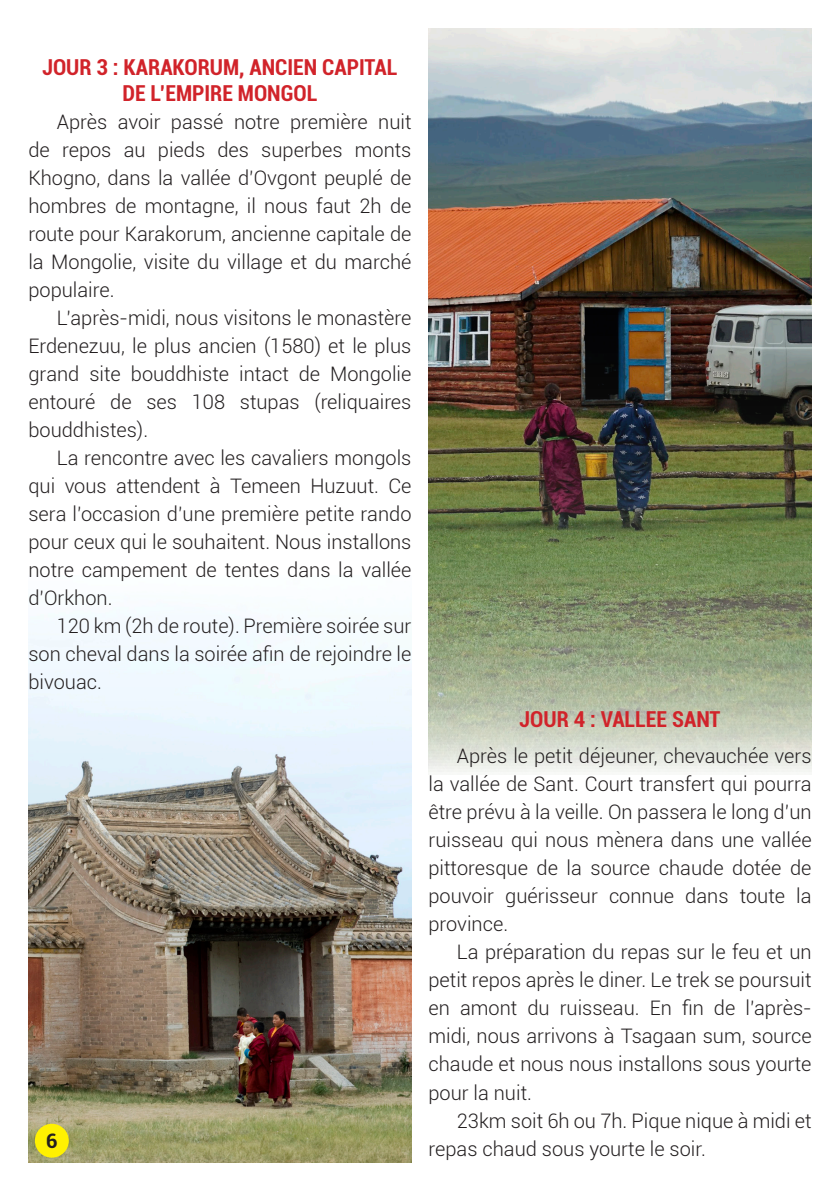
<style>
.page{position:relative;width:840px;height:1191px;background:#fff}
.page>*{position:absolute;margin:0;border:0;box-sizing:border-box;transform-origin:0 0}
.Tolgoi_11pt_ulaan{font:700 condensed 22px "Roboto";color:#d1232a}
.Undsen{font:300 20px/28px "Roboto";color:#231f20;text-align:justify}
.t1{font:700 20px "Roboto";color:#231f20}
</style>
<div class="page">
<img style="left:428px;top:28px;width:383px;height:744px">
<img style="left:28px;top:613px;width:383px;height:549px">
<div style="left:35px;top:1123px;width:34px;height:34px;background:#fff101;border-radius:50%"></div>
<p class="Tolgoi_11pt_ulaan" style="left:42px;top:51px;width:356px">JOUR 3 : KARAKORUM, ANCIEN CAPITAL</p>
<p class="Tolgoi_11pt_ulaan" style="left:122px;top:78px;width:196px">DE L’EMPIRE MONGOL</p>
<p class="Undsen" style="left:28px;top:107px;width:384px;text-indent:28px">Après avoir passé notre première nuit de repos au pieds des superbes monts Khogno, dans la vallée d’Ovgont peuplé de hombres de montagne, il nous faut 2h de route pour Karakorum, ancienne capitale de la Mongolie, visite du village et du marché populaire.</p>
<p class="Undsen" style="left:28px;top:303px;width:384px;text-indent:28px">L’après-midi, nous visitons le monastère Erdenezuu, le plus ancien (1580) et le plus grand site bouddhiste intact de Mongolie entouré de ses 108 stupas (reliquaires bouddhistes).</p>
<p class="Undsen" style="left:28px;top:443px;width:384px;text-indent:28px">La rencontre avec les cavaliers mongols qui vous attendent à Temeen Huzuut. Ce sera l’occasion d’une première petite rando pour ceux qui le souhaitent. Nous installons notre campement de tentes dans la vallée d’Orkhon.</p>
<p class="Undsen" style="left:28px;top:611px;width:384px;text-indent:28px">120 km (2h de route). Première soirée sur son cheval dans la soirée afin de rejoindre le bivouac.</p>
<p class="t1" style="left:46px;top:1127px;width:13px">6</p>
<p class="Tolgoi_11pt_ulaan" style="left:519px;top:704px;width:202px">JOUR 4 : VALLEE SANT</p>
<p class="Undsen" style="left:428px;top:741px;width:384px;text-indent:28px">Après le petit déjeuner, chevauchée vers la vallée de Sant. Court transfert qui pourra être prévu à la veille. On passera le long d’un ruisseau qui nous mènera dans une vallée pittoresque de la source chaude dotée de pouvoir guérisseur connue dans toute la province.</p>
<p class="Undsen" style="left:428px;top:937px;width:384px;text-indent:28px">La préparation du repas sur le feu et un petit repos après le diner. Le trek se poursuit en amont du ruisseau. En fin de l’après&shy;midi, nous arrivons à Tsagaan sum, source chaude et nous nous installons sous yourte pour la nuit.</p>
<p class="Undsen" style="left:428px;top:1105px;width:384px;text-indent:28px">23km soit 6h ou 7h. Pique nique à midi et repas chaud sous yourte le soir.</p>
</div>
